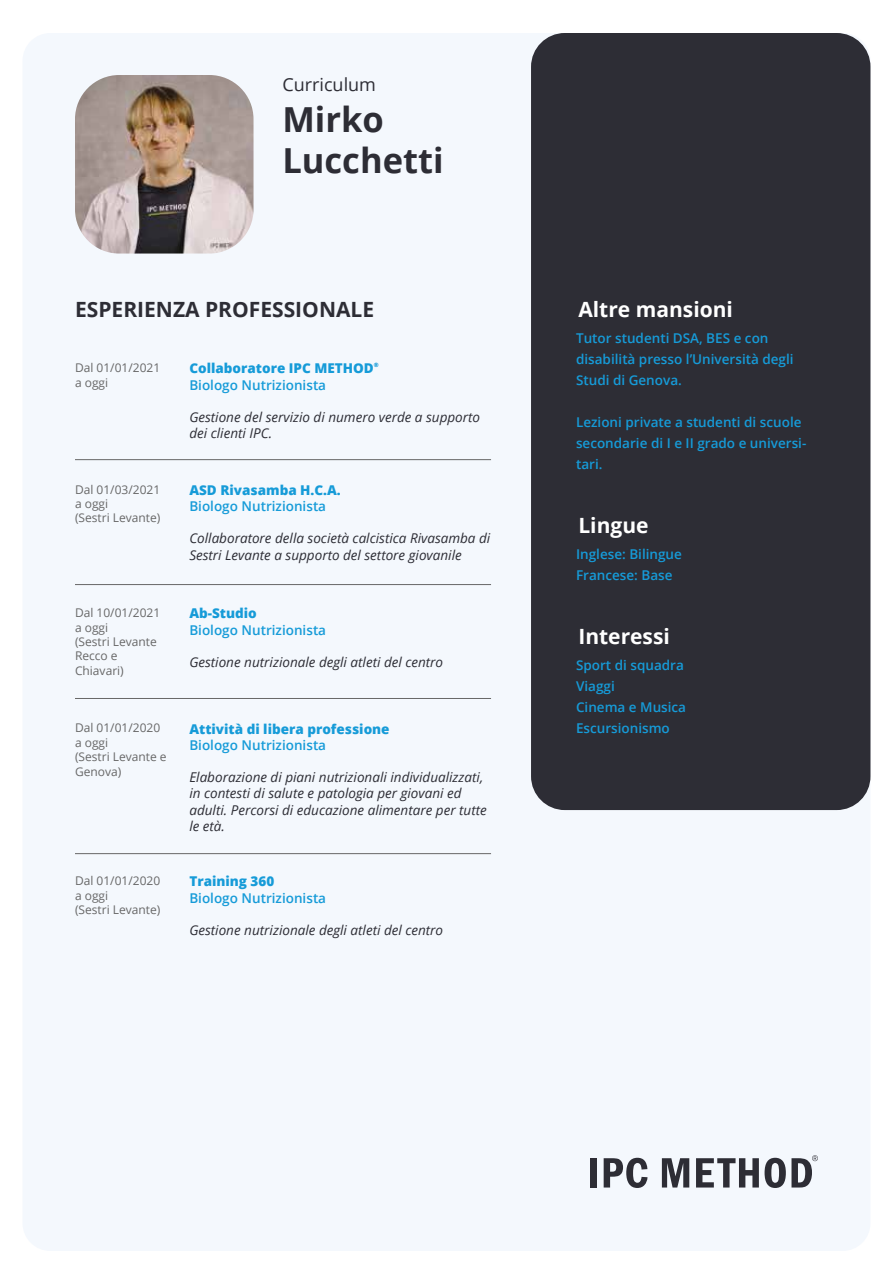
<style>
.page{position:relative;width:893px;height:1263px;background:#fff}
.page>*{position:absolute;margin:0;border:0;box-sizing:border-box;transform-origin:0 0}
.t1{font:700 34.5px/41.4px "Open Sans";color:#2d2d35}
.t2{font:700 21px "Open Sans";color:#fff}
.t3{font:700 21px "Open Sans";color:#2d2d35}
.t4{font:18px "Open Sans";color:#2d2d35}
.t5{font:italic 13.5px/16.2px "Open Sans";color:#2d2d35}
.t6{font:600 13.5px/21px "Open Sans";color:#169bd8}
.t7{font:800 13.5px "Open Sans";color:#169bd8}
.t8{font:12px/14.4px "Open Sans";color:#676767}
.t9{font:800 6px "Open Sans";color:#169bd8}
</style>
<div class="page">
<div style="left:23px;top:33px;width:847px;height:1218px;background:#f4f8fd;border-radius:28px"></div>
<div style="left:531px;top:33px;width:339px;height:777px;background:#2d2d35;border-radius:34px"></div>
<div style="left:590px;top:1158px;width:7px;height:29px;background:#2d2d35"></div>
<svg style="left:604px;top:1158px;width:43px;height:30px"></svg>
<svg style="left:662px;top:1158px;width:27px;height:29px"></svg>
<svg style="left:696px;top:1158px;width:63px;height:29px"></svg>
<svg style="left:765px;top:1155px;width:53px;height:33px"></svg>
<img style="left:75px;top:75px;width:179px;height:179px">
<hr style="left:75px;top:459px;width:416px;height:1px;background:#676767">
<hr style="left:75px;top:584px;width:416px;height:1px;background:#676767">
<hr style="left:75px;top:698px;width:416px;height:1px;background:#676767">
<hr style="left:75px;top:853px;width:416px;height:1px;background:#676767">
<h3 class="t4" style="left:282px;top:72px;width:95px">Curriculum</h3>
<h1 class="t1" style="left:282px;top:98px;width:163px">Mirko<br>Lucchetti</h1>
<h2 class="t3" style="left:75px;top:294px;width:301px">ESPERIENZA PROFESSIONALE</h2>
<p class="t8" style="left:75px;top:360px;width:87px">Dal 01/01/2021 a oggi</p>
<p class="t7" style="left:189px;top:358px;width:186px">Collaboratore IPC METHOD</p>
<p class="t9" style="left:374px;top:361px;width:6px">®</p>
<p class="t6" style="left:189px;top:374px;width:138px">Biologo Nutrizionista</p>
<p class="t5" style="left:189px;top:409px;width:292px">Gestione del servizio di numero verde a supporto dei clienti IPC.</p>
<p class="t8" style="left:75px;top:482px;width:87px">Dal 01/03/2021 a oggi<br>(Sestri Levante)</p>
<p class="t7" style="left:189px;top:480px;width:153px">ASD Rivasamba H.C.A.</p>
<p class="t6" style="left:189px;top:495px;width:138px">Biologo Nutrizionista</p>
<p class="t5" style="left:189px;top:530px;width:302px">Collaboratore della società calcistica Rivasamba di<br>Sestri Levante a supporto del settore giovanile</p>
<p class="t8" style="left:75px;top:605px;width:87px">Dal 10/01/2021 a oggi<br>(Sestri Levante<br>Recco e<br>Chiavari)</p>
<p class="t7" style="left:189px;top:603px;width:69px">Ab-Studio</p>
<p class="t6" style="left:189px;top:619px;width:138px">Biologo Nutrizionista</p>
<p class="t5" style="left:189px;top:654px;width:255px">Gestione nutrizionale degli atleti del centro</p>
<p class="t8" style="left:75px;top:720px;width:93px">Dal 01/01/2020 a oggi<br>(Sestri Levante e<br>Genova)</p>
<p class="t7" style="left:189px;top:718px;width:202px">Attività di libera professione</p>
<p class="t6" style="left:189px;top:734px;width:138px">Biologo Nutrizionista</p>
<p class="t5" style="left:189px;top:769px;width:299px">Elaborazione di piani nutrizionali individualizzati, in contesti di salute e patologia per giovani ed adulti. Percorsi di educazione alimentare per tutte le età.</p>
<p class="t8" style="left:75px;top:873px;width:87px">Dal 01/01/2020 a oggi<br>(Sestri Levante)</p>
<p class="t7" style="left:189px;top:871px;width:87px">Training 360</p>
<p class="t6" style="left:189px;top:887px;width:138px">Biologo Nutrizionista</p>
<p class="t5" style="left:189px;top:922px;width:255px">Gestione nutrizionale degli atleti del centro</p>
<h2 class="t2" style="left:578px;top:294px;width:156px">Altre mansioni</h2>
<p class="t6" style="left:576px;top:328px;width:219px">Tutor studenti DSA, BES e con disabilità presso l’Università degli<br>Studi di Genova.</p>
<p class="t6" style="left:576px;top:412px;width:232px">Lezioni private a studenti di scuole secondarie di I e II grado e universi&shy;tari.</p>
<h2 class="t2" style="left:578px;top:510px;width:72px">Lingue</h2>
<p class="t6" style="left:576px;top:544px;width:107px">Inglese: Bilingue<br>Francese: Base</p>
<h2 class="t2" style="left:578px;top:621px;width:93px">Interessi</h2>
<p class="t6" style="left:576px;top:655px;width:112px">Sport di squadra<br>Viaggi<br>Cinema e Musica<br>Escursionismo</p>
</div>
